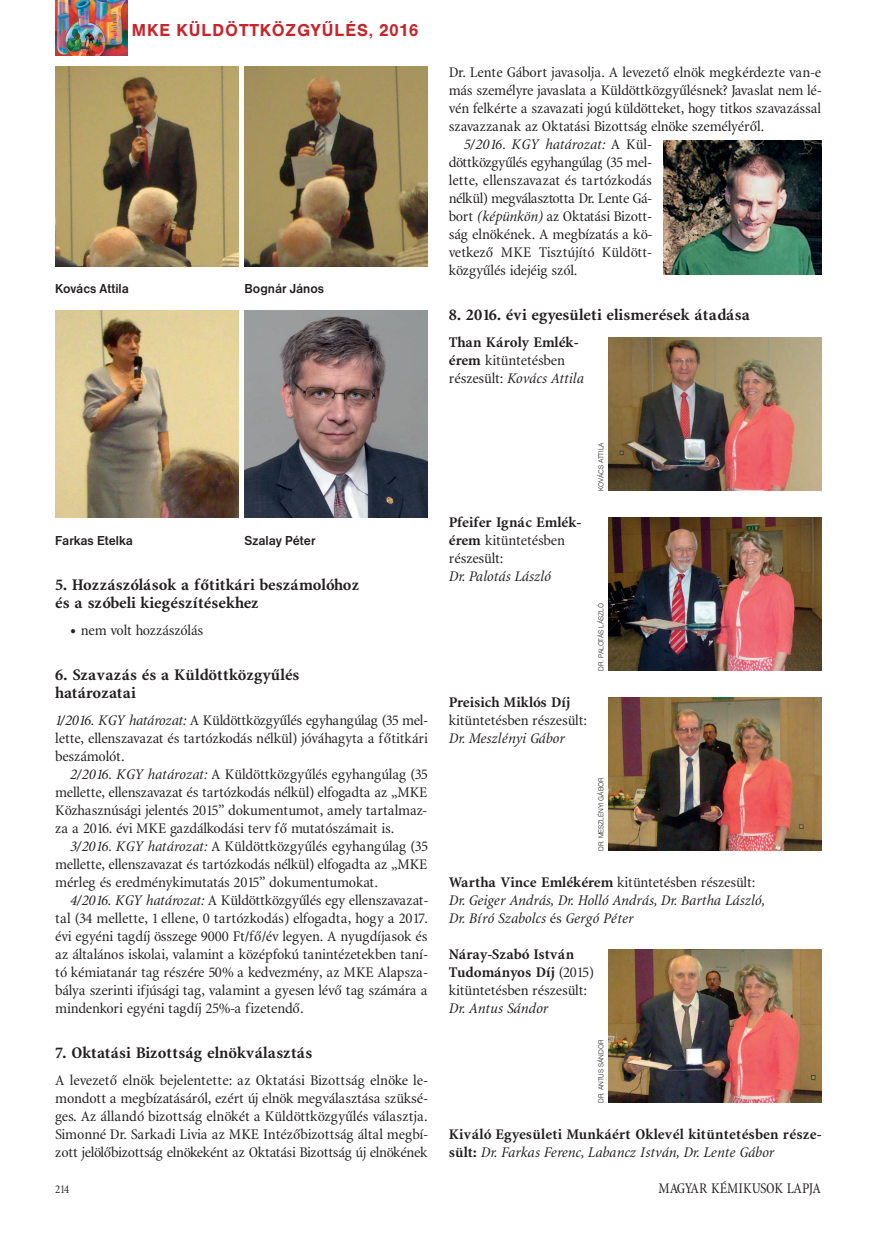
<style>
.page{position:relative;width:872px;height:1233px;background:#fff}
.page>*{position:absolute;margin:0;border:0;box-sizing:border-box;transform-origin:0 0}
.t1{font:500 18px "Nimbus San No 5 TEE";letter-spacing:.05em;color:#c8242b}
.t2{font:700 16.5px/18px "Minion Cn PFL";color:#231f20;scale:1.1 1}
.t3{font:15px/18px "Minion Cn PFL";color:#231f20;text-align:justify;scale:1.1 1}
.t4{font:italic 15px/18px "Minion Cn PFL";color:#231f20;scale:1.1 1}
.t5{font:700 15px/18px "Minion Cn PFL";color:#231f20;scale:1.1 1}
.t6{font:15px "Minion Cn PFL";color:#231f20}
.t7{font:700 13.5px "Nimbus San DEE";color:#231f20;scale:.95 1}
.t8{font:12px "Minion Cn PFL";color:#231f20}
.t9{font:7.5px "Nimbus San DEE Ligh";color:#231f20;scale:.95 1}
.s1{font-style:normal}
.s2{font-style:italic}
.s3{font-weight:700}
.s4{font-size:21px}
.s5{font-weight:700;font-style:normal}
.s6{font-weight:400}
.s7{font-weight:400;font-style:italic}
</style>
<div class="page">
<img style="left:244px;top:311px;width:183px;height:206px">
<img style="left:244px;top:66px;width:183px;height:201px">
<img style="left:55px;top:311px;width:183px;height:206px">
<img style="left:55px;top:66px;width:183px;height:201px">
<img style="left:55px;top:0;width:73px;height:55px">
<img style="left:663px;top:141px;width:158px;height:134px">
<img style="left:608px;top:338px;width:213px;height:153px">
<img style="left:608px;top:518px;width:213px;height:153px">
<img style="left:608px;top:698px;width:213px;height:153px">
<img style="left:608px;top:950px;width:213px;height:153px">
<p class="t1" style="left:132px;top:24px;width:288px">MKE KÜLDÖTTKÖZGYŰLÉS, 2016</p>
<p class="t7" style="left:55px;top:284px;width:79px">Kovács Attila</p>
<p class="t7" style="left:244px;top:284px;width:85px">Bognár János</p>
<p class="t3" style="left:449px;top:64px;width:340px">Dr. Lente Gábort javasolja. A levezető elnök megkérdezte van-e</p>
<p class="t3" style="left:449px;top:82px;width:340px">más személyre javaslata a Küldöttközgyűlésnek? Javaslat nem lé-</p>
<p class="t3" style="left:449px;top:100px;width:340px">vén felkérte a szavazati jogú küldötteket, hogy titkos szavazással</p>
<p class="t3" style="left:449px;top:118px;width:288px">szavazzanak az Oktatási Bizottság elnöke személyéről.</p>
<p class="t4" style="left:463px;top:136px;width:172px">5/2016. KGY határozat: <span class="s1">A Kül-</span></p>
<p class="t3" style="left:449px;top:154px;width:186px">döttközgyűlés egyhangúlag (35 mel-</p>
<p class="t3" style="left:449px;top:172px;width:186px">lette, ellenszavazat és tartózkodás</p>
<p class="t3" style="left:449px;top:190px;width:186px">nélkül) megválasztotta Dr. Lente Gá-</p>
<p class="t3" style="left:449px;top:208px;width:186px">bort <span class="s2">(képünkön)</span> az Oktatási Bizott-</p>
<p class="t3" style="left:449px;top:226px;width:186px">ság elnökének. A megbízatás a kö-</p>
<p class="t3" style="left:449px;top:244px;width:186px">vetkező MKE Tisztújító Küldött-</p>
<p class="t3" style="left:449px;top:262px;width:118px">közgyűlés idejéig szól.</p>
<p class="t2" style="left:449px;top:307px;width:275px">8. 2016. évi egyesületi elismerések átadása</p>
<p class="t3" style="left:449px;top:334px;width:124px;text-align:left"><span class="s3">Than Károly Emlék&shy;érem</span> kitüntetésben részesült: <span class="s2">Kovács Attila</span></p>
<p class="t9" style="left:598px;top:491px;width:53px;rotate:-90deg">KOVÁCS ATTILA</p>
<p class="t3" style="left:449px;top:514px;width:122px;text-align:left"><span class="s3">Pfeifer Ignác Emlék&shy;érem</span> kitüntetésben részesült:</p>
<p class="t4" style="left:449px;top:568px;width:94px">Dr. Palotás László</p>
<p class="t7" style="left:244px;top:536px;width:76px">Szalay Péter</p>
<p class="t7" style="left:55px;top:536px;width:83px">Farkas Etelka</p>
<p class="t2" style="left:55px;top:577px;width:278px">5. Hozzászólások a főtitkári beszámolóhoz és a szóbeli kiegészítésekhez</p>
<p class="t3" style="left:70px;top:622px;width:122px"><span class="s4">•</span> nem volt hozzászólás</p>
<p class="t2" style="left:55px;top:667px;width:223px">6. Szavazás és a Küldöttközgyűlés határozatai</p>
<p class="t3" style="left:55px;top:712px;width:340px"><span class="s2">1/2016. KGY határozat:</span> A Küldöttközgyűlés egyhangúlag (35 mel&shy;lette, ellenszavazat és tartózkodás nélkül) jóváhagyta a főtitkári beszámolót.</p>
<p class="t3" style="left:55px;top:766px;width:340px;text-indent:15px"><span class="s2">2/2016. KGY határozat:</span> A Küldöttközgyűlés egyhangúlag (35 mellette, ellenszavazat és tartózkodás nélkül) elfogadta az „MKE Közhasznúsági jelentés 2015” dokumentumot, amely tartalmaz&shy;za a 2016. évi MKE gazdálkodási terv fő mutatószámait is.</p>
<p class="t3" style="left:55px;top:838px;width:340px;text-indent:15px"><span class="s2">3/2016. KGY határozat:</span> A Küldöttközgyűlés egyhangúlag (35 mellette, ellenszavazat és tartózkodás nélkül) elfogadta az „MKE mérleg és eredménykimutatás 2015” dokumentumokat.</p>
<p class="t3" style="left:55px;top:892px;width:340px;text-indent:15px"><span class="s2">4/2016. KGY határozat:</span> A Küldöttközgyűlés egy ellenszavazat&shy;tal (34 mellette, 1 ellene, 0 tartózkodás) elfogadta, hogy a 2017. évi egyéni tagdíj összege 9000 Ft/fő/év legyen. A nyugdíjasok és az általános iskolai, valamint a középfokú tanintézetekben taní&shy;tó kémiatanár tag részére 50% a kedvezmény, az MKE Alapsza&shy;bálya szerinti ifjúsági tag, valamint a gyesen lévő tag számára a mindenkori egyéni tagdíj 25%-a fizetendő.</p>
<p class="t2" style="left:55px;top:1045px;width:235px">7. Oktatási Bizottság elnökválasztás</p>
<p class="t3" style="left:55px;top:1072px;width:340px">A levezető elnök bejelentette: az Oktatási Bizottság elnöke le&shy;mondott a megbízatásáról, ezért új elnök megválasztása szüksé&shy;ges. Az állandó bizottság elnökét a Küldöttközgyűlés választja.<br>Simonné Dr. Sarkadi Livia az MKE Intézőbizottság által megbí&shy;zott jelölőbizottság elnökeként az Oktatási Bizottság új elnökének</p>
<p class="t8" style="left:55px;top:1184px;width:15px">214</p>
<p class="t6" style="left:658px;top:1182px;width:164px">MAGYAR KÉMIKUSOK LAPJA</p>
<p class="t9" style="left:598px;top:671px;width:72px;rotate:-90deg">DR. PALOTÁS LÁSZLÓ</p>
<p class="t5" style="left:449px;top:694px;width:112px">Preisich Miklós Díj</p>
<p class="t3" style="left:449px;top:712px;width:127px">kitüntetésben részesült:</p>
<p class="t4" style="left:449px;top:730px;width:107px">Dr. Meszlényi Gábor</p>
<p class="t9" style="left:598px;top:851px;width:79px;rotate:-90deg">DR. MESZLÉNYI GÁBOR</p>
<p class="t4" style="left:449px;top:874px;width:288px"><span class="s5">Wartha Vince Emlékérem</span> <span class="s1">kitüntetésben részesült:<br></span>Dr. Geiger András, Dr. Holló András, Dr. Bartha László,<br>Dr. Bíró Szabolcs <span class="s1">és</span> Gergó Péter</p>
<p class="t5" style="left:449px;top:946px;width:133px">Náray-Szabó István<br>Tudományos Díj <span class="s6">(2015) kitüntetésben részesült:</span></p>
<p class="t4" style="left:449px;top:1000px;width:92px">Dr. Antus Sándor</p>
<p class="t9" style="left:598px;top:1103px;width:68px;rotate:-90deg">DR. ANTUS SÁNDOR</p>
<p class="t5" style="left:449px;top:1126px;width:340px">Kiváló Egyesületi Munkáért Oklevél kitüntetésben része&shy;sült: <span class="s7">Dr. Farkas Ferenc, Labancz István, Dr. Lente Gábor</span></p>
</div>
